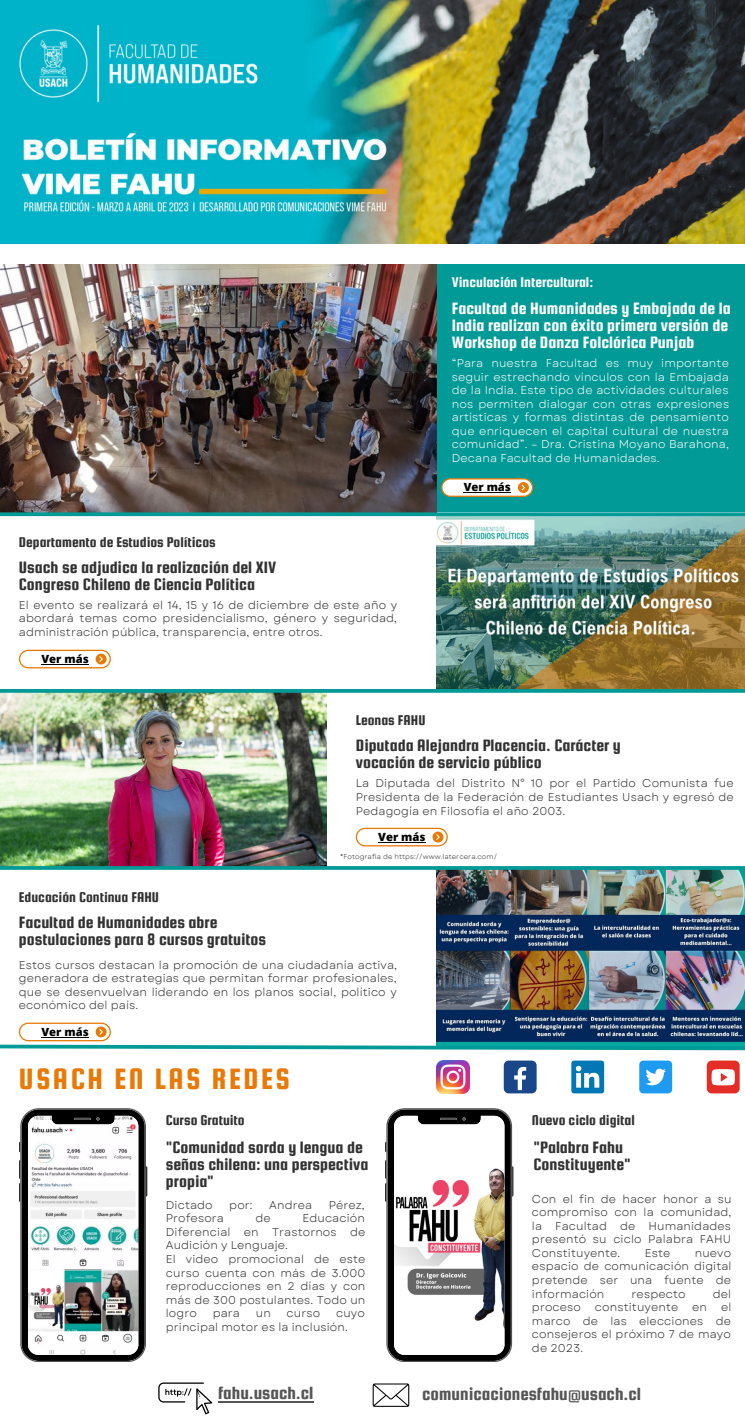
<style>
.page{position:relative;width:745px;height:1418px;background:#fff}
.page>*{position:absolute;margin:0;border:0;box-sizing:border-box;transform-origin:0 0}
.t1{font:31.5px "Squada One";letter-spacing:.08em;color:#e97905}
.t2{font:18.88px "Squada One";color:#555}
.t3{font:17.62px/16.9px "Squada One";color:#323232}
.t4{font:17.62px/16.9px "Squada One";color:#fff}
.t5{font:15.12px "Squada One";color:#323232}
.t6{font:15.12px "Squada One";color:#fff}
.t7{font:11.25px/13.5px "Garet";letter-spacing:.01em;color:#323232;text-align:justify}
.t8{font:11.25px/13.5px "Garet";letter-spacing:.01em;color:#fff;text-align:justify}
.t9{font:800 11.25px "Open Sans";color:#000}
.t10{font:6.88px "Garet";letter-spacing:.01em;color:#323232}
</style>
<div class="page">
<img style="left:0;top:0;width:744px;height:243px">
<div style="left:436px;top:264px;width:308px;height:248px;background:#029a96"></div>
<img style="left:0;top:265px;width:436px;height:247px">
<svg style="left:441px;top:478px;width:92px;height:19px;background:#ebddc6"></svg>
<svg style="left:19px;top:650px;width:92px;height:18px"></svg>
<img style="left:436px;top:516px;width:308px;height:173px">
<svg style="left:355px;top:827px;width:92px;height:19px"></svg>
<img style="left:0;top:693px;width:327px;height:173px">
<img style="left:436px;top:870px;width:308px;height:152px">
<svg style="left:0;top:689px;width:744px;height:4px;background:#0e9d98"></svg>
<svg style="left:0;top:866px;width:744px;height:4px;background:#0d9c98"></svg>
<svg style="left:0;top:1022px;width:744px;height:29px"></svg>
<svg style="left:0;top:512px;width:744px;height:4px;background:#109995"></svg>
<img style="left:436px;top:1060px;width:33px;height:33px">
<div style="left:503px;top:1060px;width:33px;height:33px;background:#1a4789;border-radius:5px"></div>
<svg style="left:514px;top:1067px;width:12px;height:23px"></svg>
<svg style="left:571px;top:1060px;width:33px;height:33px"></svg>
<div style="left:639px;top:1060px;width:33px;height:33px;background:#1d9bf0;border-radius:4px"></div>
<svg style="left:645px;top:1068px;width:20px;height:17px"></svg>
<div style="left:706px;top:1060px;width:33px;height:33px;background:#e52d27;border-radius:5px"></div>
<svg style="left:711px;top:1069px;width:23px;height:16px"></svg>
<svg style="left:19px;top:1108px;width:128px;height:254px"></svg>
<svg style="left:385px;top:1108px;width:128px;height:254px"></svg>
<svg style="left:158px;top:1382px;width:54px;height:32px"></svg>
<svg style="left:372px;top:1383px;width:37px;height:23px"></svg>
<hr style="left:463px;top:492px;width:48px;height:1px;background:#000">
<hr style="left:41px;top:664px;width:48px;height:1px;background:#000">
<hr style="left:378px;top:842px;width:47px;height:1px;background:#000">
<hr style="left:41px;top:1036px;width:48px;height:1px;background:#000">
<hr style="left:218px;top:1401px;width:95px;height:2px;background:#555">
<h3 class="t6" style="left:451px;top:274px;width:143px">Vinculación Intercultural:</h3>
<h3 class="t4" style="left:451px;top:299px;width:280px">Facultad de Humanidades y Embajada de la<br>India realizan con éxito primera versión de<br>Workshop de Danza Folclórica Punjab</h3>
<p class="t8" style="left:451px;top:356px;width:279px">“Para nuestra Facultad es muy importante seguir estrechando vínculos con la Embajada de la India. Este tipo de actividades culturales nos permiten dialogar con otras expresiones artísticas y formas distintas de pensamiento que enriquecen el capital cultural de nuestra comunidad”. – Dra. Cristina Moyano Barahona, Decana Facultad de Humanidades.</p>
<h3 class="t5" style="left:19px;top:534px;width:198px">Departamento de Estudios Políticos</h3>
<h3 class="t3" style="left:19px;top:558px;width:259px">Usach se adjudica la realización del XIV<br>Congreso Chileno de Ciencia Política</h3>
<p class="t7" style="left:19px;top:598px;width:380px">El evento se realizará el 14, 15 y 16 de diciembre de este año y abordará temas como presidencialismo, género y seguridad, administración pública, transparencia, entre otros.</p>
<p class="t9" style="left:41px;top:651px;width:49px">Ver más</p>
<h3 class="t5" style="left:355px;top:711px;width:71px">Leonas FAHU</h3>
<p class="t9" style="left:463px;top:479px;width:49px">Ver más</p>
<h3 class="t3" style="left:355px;top:736px;width:266px">Diputada Alejandra Placencia. Carácter y vocación de servicio público</h3>
<p class="t7" style="left:355px;top:777px;width:379px">La Diputada del Distrito N° 10 por el Partido Comunista fue Presidenta de la Federación de Estudiantes Usach y egresó de Pedagogía en Filosofía el año 2003.</p>
<p class="t9" style="left:378px;top:829px;width:49px">Ver más</p>
<h3 class="t5" style="left:19px;top:889px;width:141px">Educación Continua FAHU</h3>
<h3 class="t3" style="left:19px;top:914px;width:249px">Facultad de Humanidades abre postulaciones para 8 cursos gratuitos</h3>
<p class="t10" style="left:340px;top:851px;width:158px">*Fotografía de https://www.latercera.com/</p>
<p class="t7" style="left:19px;top:958px;width:379px">Estos cursos destacan la promoción de una ciudadanía activa, generadora de estrategias que permitan formar profesionales, que se desenvuelvan liderando en los planos social, político y económico del país.</p>
<p class="t9" style="left:41px;top:1023px;width:49px">Ver más</p>
<h1 class="t1" style="left:19px;top:1062px;width:272px">USACH EN LAS REDES</h1>
<h3 class="t5" style="left:166px;top:1111px;width:80px">Curso Gratuito</h3>
<h3 class="t3" style="left:166px;top:1138px;width:204px">"Comunidad sorda y lengua de señas chilena: una perspectiva propia"</h3>
<p class="t7" style="left:166px;top:1198px;width:48px">Dictado</p>
<p class="t7" style="left:229px;top:1198px;width:25px">por:</p>
<p class="t7" style="left:269px;top:1198px;width:44px">Andrea</p>
<p class="t7" style="left:328px;top:1198px;width:38px">Pérez,</p>
<p class="t7" style="left:166px;top:1211px;width:60px">Profesora</p>
<p class="t7" style="left:255px;top:1211px;width:17px">de</p>
<p class="t7" style="left:166px;top:1211px;width:201px;text-align:left;text-indent:136px">Educación<br>Diferencial en Trastornos de<br>Audición y Lenguaje.<br>El video promocional de este curso cuenta con más de 3.000 reproducciones en 2 días y con más de 300 postulantes. Todo un logro</p>
<p class="t7" style="left:166px;top:1306px;width:200px;text-indent:170px">cuyo principal motor es la inclusión.</p>
<p class="t7" style="left:213px;top:1306px;width:29px">para</p>
<p class="t7" style="left:256px;top:1306px;width:17px">un</p>
<p class="t7" style="left:286px;top:1306px;width:35px">curso</p>
<h3 class="t5" style="left:532px;top:1111px;width:104px">Nuevo ciclo digital</h3>
<h3 class="t3" style="left:533px;top:1138px;width:99px">"Palabra Fahu<br>Constituyente"</h3>
<p class="t7" style="left:532px;top:1192px;width:201px">Con el fin de hacer honor a su compromiso con la comunidad, la Facultad de Humanidades presentó su ciclo Palabra FAHU Constituyente.</p>
<p class="t7" style="left:644px;top:1246px;width:27px">Este</p>
<p class="t7" style="left:532px;top:1246px;width:201px;text-indent:163px">nuevo espacio de comunicación digital pretende ser una fuente de información</p>
<p class="t7" style="left:532px;top:1286px;width:201px;text-indent:181px">del proceso constituyente en el marco de las elecciones de consejeros el próximo 7 de mayo de 2023.</p>
<p class="t7" style="left:631px;top:1286px;width:55px">respecto</p>
<h2 class="t2" style="left:218px;top:1383px;width:97px">fahu.usach.cl</h2>
<h2 class="t2" style="left:422px;top:1384px;width:220px">comunicacionesfahu@usach.cl</h2>
</div>
